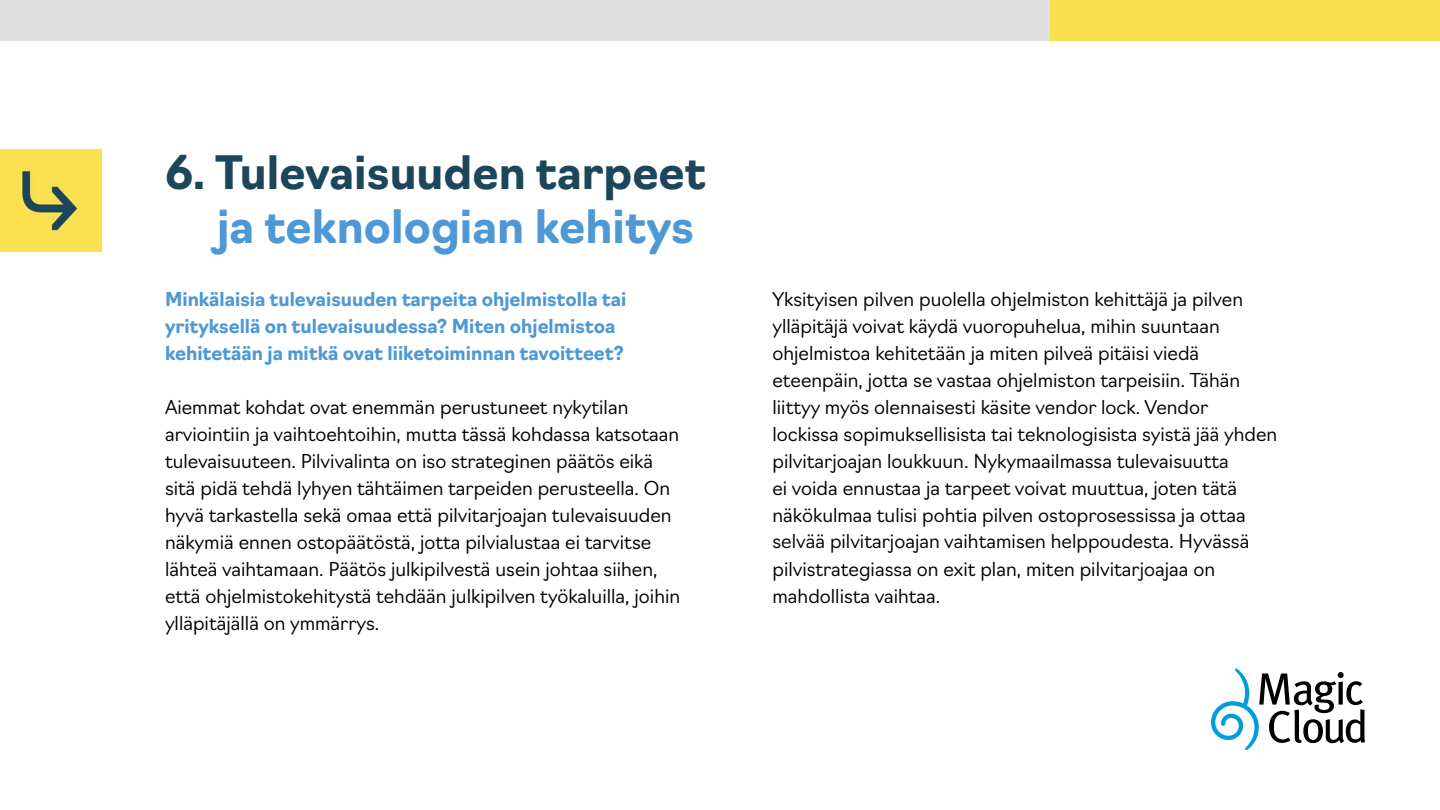
<style>
.page{position:relative;width:1440px;height:810px;background:#fff}
.page>*{position:absolute;margin:0;border:0;box-sizing:border-box;transform-origin:0 0}
.t1{font:700 45px "Navigo";color:#1c465a}
.t2{font:700 45px "Navigo";color:#4d98d5}
.t3{font:300 18.75px/27px "Navigo";color:#000}
.t4{font:700 18.75px/27px "Navigo";color:#4d98d5}
</style>
<div class="page">
<svg style="left:1211px;top:669px;width:154px;height:81px"></svg>
<div style="left:0;top:0;width:1051px;height:40px;background:#dfdfdf"></div>
<div style="left:1051px;top:0;width:389px;height:40px;background:#f9df4e"></div>
<img style="left:0;top:150px;width:102px;height:101px">
<h1 class="t1" style="left:165px;top:137px;width:542px">6. Tulevaisuuden tarpeet</h1>
<h1 class="t2" style="left:217px;top:191px;width:478px">ja teknologian kehitys</h1>
<p class="t4" style="left:165px;top:284px;width:463px">Minkälaisia tulevaisuuden tarpeita ohjelmistolla tai yrityksellä on tulevaisuudessa? Miten ohjelmistoa kehitetään ja mitkä ovat liiketoiminnan tavoitteet?</p>
<p class="t3" style="left:165px;top:392px;width:517px">Aiemmat kohdat ovat enemmän perustuneet nykytilan arviointiin ja vaihtoehtoihin, mutta tässä kohdassa katsotaan tulevaisuuteen. Pilvivalinta on iso strateginen päätös eikä sitä pidä tehdä lyhyen tähtäimen tarpeiden perusteella. On hyvä tarkastella sekä omaa että pilvitarjoajan tulevaisuuden näkymiä ennen ostopäätöstä, jotta pilvialustaa ei tarvitse lähteä vaihtamaan. Päätös julkipilvestä usein johtaa siihen, että ohjelmistokehitystä tehdään julkipilven työkaluilla, joihin ylläpitäjällä on ymmärrys.</p>
<p class="t3" style="left:772px;top:284px;width:506px">Yksityisen pilven puolella ohjelmiston kehittäjä ja pilven ylläpitäjä voivat käydä vuoropuhelua, mihin suuntaan ohjelmistoa kehitetään ja miten pilveä pitäisi viedä eteenpäin, jotta se vastaa ohjelmiston tarpeisiin. Tähän liittyy myös olennaisesti käsite vendor lock. Vendor lockissa sopimuksellisista tai teknologisista syistä jää yhden pilvitarjoajan loukkuun. Nykymaailmassa tulevaisuutta<br>ei voida ennustaa ja tarpeet voivat muuttua, joten tätä näkökulmaa tulisi pohtia pilven ostoprosessissa ja ottaa selvää pilvitarjoajan vaihtamisen helppoudesta. Hyvässä</p>
<p class="t3" style="left:772px;top:554px;width:444px">pilvistrategiassa on exit plan, miten pilvitarjoajaa on mahdollista vaihtaa.</p>
</div>
